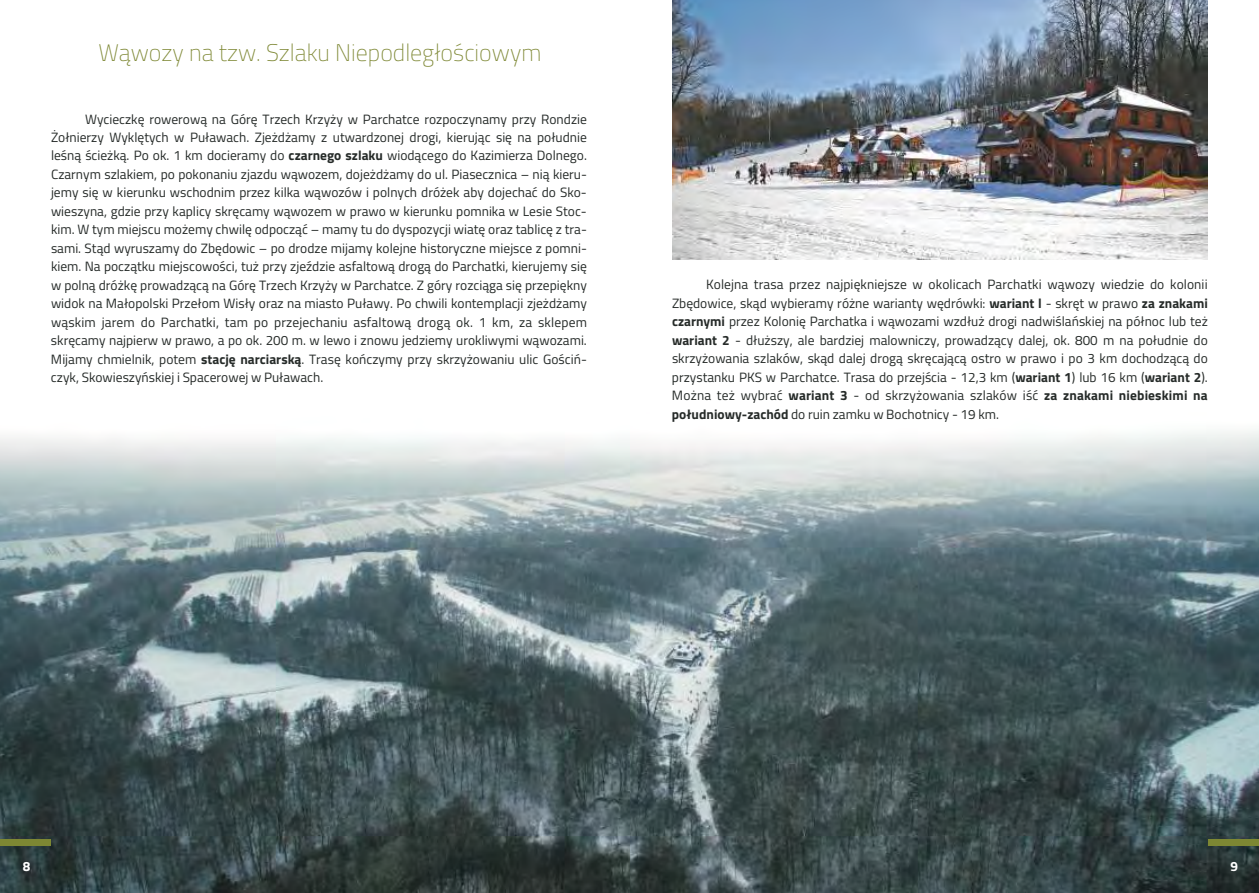
<style>
.page{position:relative;width:1259px;height:893px;background:#fff}
.page>*{position:absolute;margin:0;border:0;box-sizing:border-box;transform-origin:0 0}
.t1{font:200 24px "Titillium Web";color:#7d8733}
.t2{font:13.5px/18.5px "Titillium Web";color:#262b29;text-align:justify}
.t3{font:700 13.5px "Titillium Web";color:#fff}
.s1{font-weight:700}
</style>
<div class="page">
<img style="left:0;top:259px;width:1259px;height:634px">
<img style="left:672px;top:0;width:536px;height:259px">
<div style="left:1208px;top:839px;width:51px;height:7px;background:#7d8733"></div>
<div style="left:0;top:839px;width:51px;height:7px;background:#7d8733"></div>
<p class="t1" style="left:98px;top:33px;width:444px">Wąwozy na tzw. Szlaku Niepodległościowym</p>
<p class="t2" style="left:51px;top:109px;width:537px;text-indent:34px">Wycieczkę rowerową na Górę Trzech Krzyży w Parchatce rozpoczynamy przy Rondzie Żołnierzy Wyklętych w Puławach. Zjeżdżamy z utwardzonej drogi, kierując się na południe leśną ścieżką. Po ok. 1 km docieramy do <span class="s1">czarnego szlaku</span> wiodącego do Kazimierza Dolnego.<br>Czarnym szlakiem, po pokonaniu zjazdu wąwozem, dojeżdżamy do ul. Piasecznica – nią kieru&shy;jemy się w kierunku wschodnim przez kilka wąwozów i polnych dróżek aby dojechać do Sko&shy;wieszyna, gdzie przy kaplicy skręcamy wąwozem w prawo w kierunku pomnika w Lesie Stoc&shy;kim. W tym miejscu możemy chwilę odpocząć – mamy tu do dyspozycji wiatę oraz tablicę z tra&shy;sami. Stąd wyruszamy do Zbędowic – po drodze mijamy kolejne historyczne miejsce z pomni&shy;kiem. Na początku miejscowości, tuż przy zjeździe asfaltową drogą do Parchatki, kierujemy się w polną dróżkę prowadzącą na Górę Trzech Krzyży w Parchatce. Z góry rozciąga się przepiękny widok na Małopolski Przełom Wisły oraz na miasto Puławy. Po chwili kontemplacji zjeżdżamy wąskim jarem do Parchatki, tam po przejechaniu asfaltową drogą ok. 1 km, za sklepem skręcamy najpierw w prawo, a po ok. 200 m. w lewo i znowu jedziemy urokliwymi wąwozami.<br>Mijamy chmielnik, potem <span class="s1">stację narciarską</span>. Trasę kończymy przy skrzyżowaniu ulic Gościń&shy;czyk, Skowieszyńskiej i Spacerowej w Puławach.</p>
<p class="t2" style="left:672px;top:275px;width:537px;text-indent:34px">Kolejna trasa przez najpiękniejsze w okolicach Parchatki wąwozy wiedzie do kolonii Zbędowice, skąd wybieramy różne warianty wędrówki: <span class="s1">wariant l</span> - skręt w prawo <span class="s1">za znakami czarnymi</span> przez Kolonię Parchatka i wąwozami wzdłuż drogi nadwiślańskiej na północ lub też <span class="s1">wariant 2</span> - dłuższy, ale bardziej malowniczy, prowadzący dalej, ok. 800 m na południe do skrzyżowania szlaków, skąd dalej drogą skręcającą ostro w prawo i po 3 km dochodzącą do przystanku PKS w Parchatce. Trasa do przejścia - 12,3 km (<span class="s1">wariant 1</span>) lub 16 km (<span class="s1">wariant 2</span>).<br>Można też wybrać <span class="s1">wariant 3</span> - od skrzyżowania szlaków iść <span class="s1">za znakami niebieskimi na południowy-zachód</span> do ruin zamku w Bochotnicy - 19 km.</p>
<p class="t3" style="left:23px;top:855px;width:9px">8</p>
<p class="t3" style="left:1230px;top:855px;width:9px">9</p>
</div>
